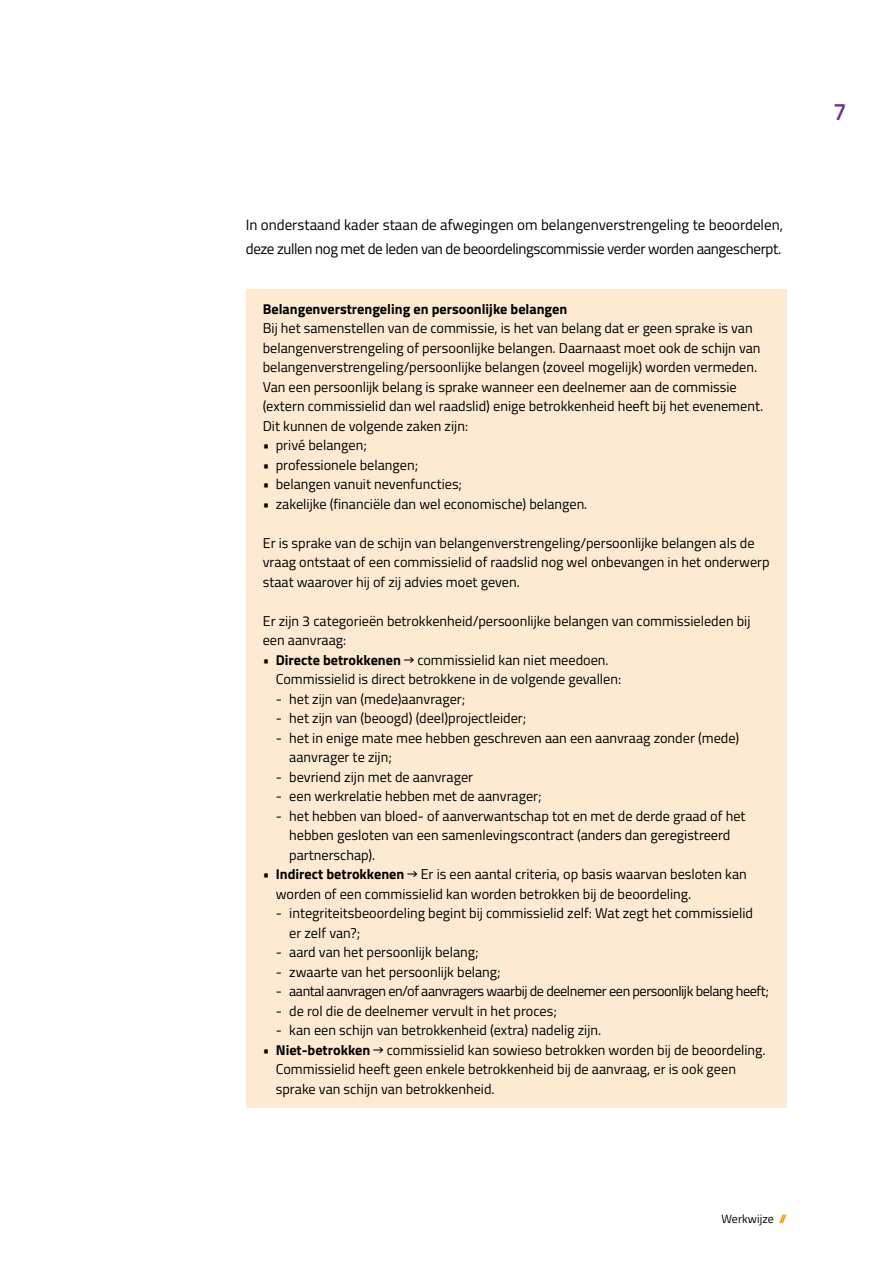
<style>
.page{position:relative;width:893px;height:1263px;background:#fff}
.page>*{position:absolute;margin:0;border:0;box-sizing:border-box;transform-origin:0 0}
.t1{font:600 24px "Titillium Web";color:#77328a}
.t2{font:15px/24px "Titillium Web";letter-spacing:-.02em;color:#000}
.t3{font:14.25px/19.5px "Titillium Web";color:#000}
.t4{font:14.25px "Titillium Web";letter-spacing:-.03em;color:#000}
.t5{font:700 14.25px "Titillium Web";color:#000}
.t6{font:12px "Titillium Web";color:#000}
.s1{font-weight:700}
.s2{font-family:"GT Walsheim"}
.s3{font-weight:700;color:#f39000}
</style>
<div class="page">
<div style="left:246px;top:289px;width:541px;height:39px;background:#feead3"></div>
<div style="left:246px;top:309px;width:541px;height:136px;background:#feead3"></div>
<div style="left:246px;top:445px;width:541px;height:39px;background:#feead3"></div>
<div style="left:246px;top:484px;width:541px;height:39px;background:#feead3"></div>
<div style="left:246px;top:523px;width:541px;height:78px;background:#feead3"></div>
<div style="left:246px;top:601px;width:541px;height:58px;background:#feead3"></div>
<div style="left:246px;top:640px;width:541px;height:39px;background:#feead3"></div>
<div style="left:246px;top:679px;width:541px;height:39px;background:#feead3"></div>
<div style="left:246px;top:718px;width:541px;height:58px;background:#feead3"></div>
<div style="left:246px;top:757px;width:541px;height:39px;background:#feead3"></div>
<div style="left:246px;top:796px;width:541px;height:78px;background:#feead3"></div>
<div style="left:246px;top:855px;width:541px;height:58px;background:#feead3"></div>
<div style="left:246px;top:894px;width:541px;height:58px;background:#feead3"></div>
<div style="left:246px;top:952px;width:541px;height:39px;background:#feead3"></div>
<div style="left:246px;top:991px;width:541px;height:39px;background:#feead3"></div>
<div style="left:246px;top:1030px;width:541px;height:39px;background:#feead3"></div>
<div style="left:246px;top:1050px;width:541px;height:58px;background:#feead3"></div>
<p class="t2" style="left:246px;top:212px;width:539px">In onderstaand kader staan de afwegingen om belangenverstrengeling te beoordelen, deze zullen nog met de leden van de beoordelingscommissie verder worden aangescherpt.</p>
<p class="t5" style="left:263px;top:298px;width:306px">Belangenverstrengeling en persoonlijke belangen</p>
<p class="t3" style="left:263px;top:318px;width:502px">Bij het samenstellen van de commissie, is het van belang dat er geen sprake is van belangenverstrengeling of persoonlijke belangen. Daarnaast moet ook de schijn van belangenverstrengeling/persoonlijke belangen (zoveel mogelijk) worden vermeden.<br>Van een persoonlijk belang is sprake wanneer een deelnemer aan de commissie (extern commissielid dan wel raadslid) enige betrokkenheid heeft bij het evenement.<br>Dit kunnen de volgende zaken zijn:</p>
<p class="t3" style="left:263px;top:435px;width:106px">• privé belangen;</p>
<p class="t3" style="left:263px;top:454px;width:157px">• professionele belangen;</p>
<p class="t3" style="left:263px;top:474px;width:201px">• belangen vanuit nevenfuncties;</p>
<p class="t3" style="left:263px;top:493px;width:326px">• zakelijke (financiële dan wel economische) belangen.</p>
<p class="t3" style="left:263px;top:532px;width:508px">Er is sprake van de schijn van belangenverstrengeling/persoonlijke belangen als de vraag ontstaat of een commissielid of raadslid nog wel onbevangen in het onderwerp staat waarover hij of zij advies moet geven.</p>
<p class="t3" style="left:263px;top:610px;width:489px">Er zijn 3 categorieën betrokkenheid/persoonlijke belangen van commissieleden bij een aanvraag:</p>
<p class="t3" style="left:276px;top:649px;width:347px;text-indent:-13px">• <span class="s1">Directe betrokkenen</span> <span class="s2">→</span> commissielid kan niet meedoen.<br>Commissielid is direct betrokkene in de volgende gevallen:</p>
<p class="t3" style="left:276px;top:688px;width:191px">- het zijn van (mede)aanvrager;</p>
<p class="t3" style="left:276px;top:708px;width:252px">- het zijn van (beoogd) (deel)projectleider;</p>
<p class="t3" style="left:289px;top:727px;width:451px;text-indent:-13px">- het in enige mate mee hebben geschreven aan een aanvraag zonder (mede) aanvrager te zijn;</p>
<p class="t3" style="left:276px;top:766px;width:199px">- bevriend zijn met de aanvrager</p>
<p class="t3" style="left:276px;top:786px;width:267px">- een werkrelatie hebben met de aanvrager;</p>
<p class="t3" style="left:289px;top:805px;width:458px;text-indent:-13px">- het hebben van bloed- of aanverwantschap tot en met de derde graad of het hebben gesloten van een samenlevingscontract (anders dan geregistreerd partnerschap).</p>
<p class="t3" style="left:276px;top:864px;width:472px;text-indent:-13px">• <span class="s1">Indirect betrokkenen</span> <span class="s2">→</span> Er is een aantal criteria, op basis waarvan besloten kan worden of een commissielid kan worden betrokken bij de beoordeling.</p>
<p class="t3" style="left:289px;top:903px;width:465px;text-indent:-13px">- integriteitsbeoordeling begint bij commissielid zelf: Wat zegt het commissielid er zelf van?;</p>
<p class="t3" style="left:276px;top:942px;width:204px">- aard van het persoonlijk belang;</p>
<p class="t3" style="left:276px;top:961px;width:227px">- zwaarte van het persoonlijk belang;</p>
<p class="t4" style="left:276px;top:981px;width:495px">- aantal aanvragen en/of aanvragers waarbij de deelnemer een persoonlijk belang heeft;</p>
<p class="t3" style="left:276px;top:1000px;width:283px">- de rol die de deelnemer vervult in het proces;</p>
<p class="t3" style="left:276px;top:1020px;width:327px">- kan een schijn van betrokkenheid (extra) nadelig zijn.</p>
<p class="t3" style="left:276px;top:1039px;width:491px;text-indent:-13px">• <span class="s1">Niet-betrokken</span> <span class="s2">→</span> commissielid kan sowieso betrokken worden bij de beoordeling.<br>Commissielid heeft geen enkele betrokkenheid bij de aanvraag, er is ook geen sprake van schijn van betrokkenheid.</p>
<p class="t6" style="left:722px;top:1210px;width:67px">Werkwijze <span class="s3">//</span></p>
<h1 class="t1" style="left:833px;top:93px;width:15px">7</h1>
</div>
